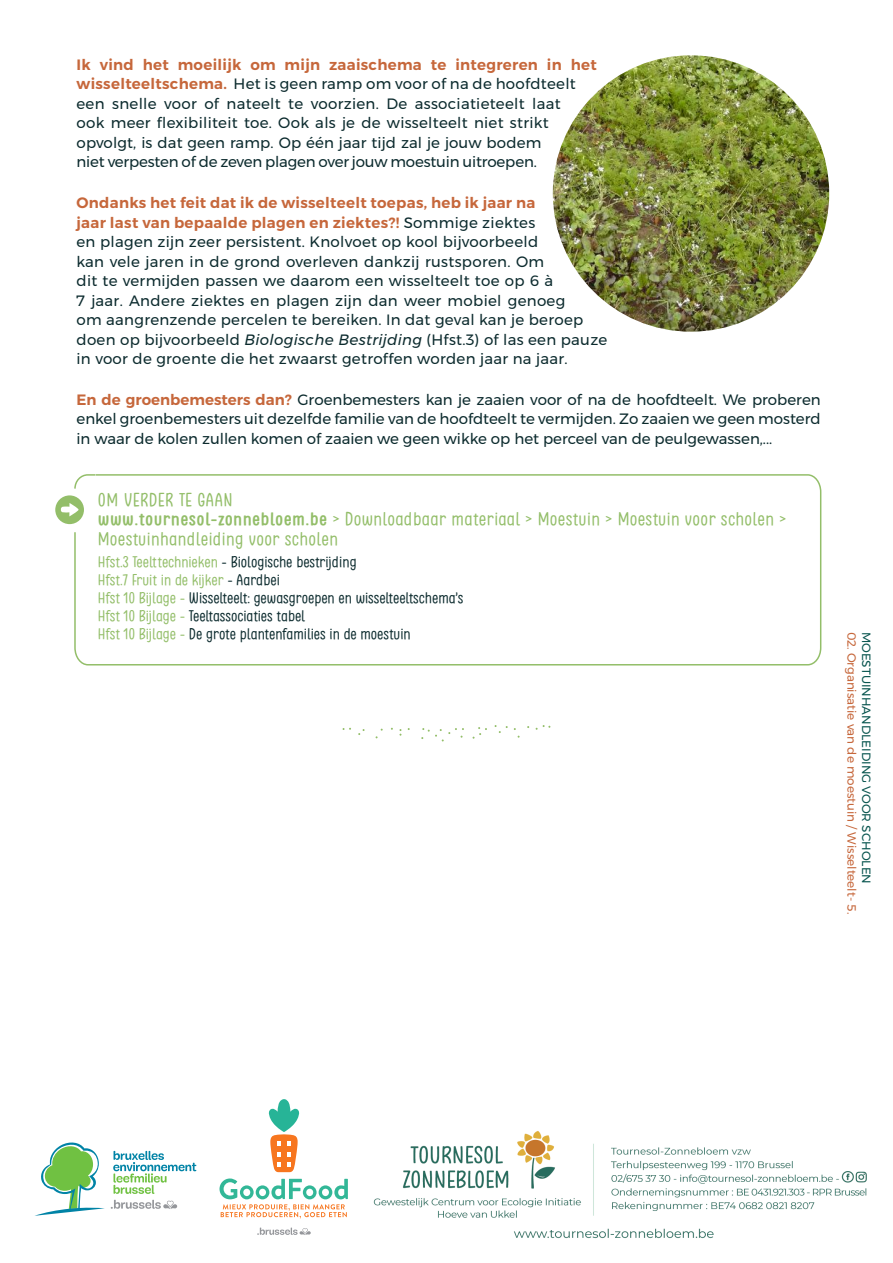
<style>
.page{position:relative;width:893px;height:1263px;background:#fff}
.page>*{position:absolute;margin:0;border:0;box-sizing:border-box;transform-origin:0 0}
.t1{font:18px/19.5px "Clambake October Six";letter-spacing:.02em;color:#93be69}
.t2{font:15px/19.5px "Montserrat";letter-spacing:.02em;color:#0c2b2e}
.t3{font:15px/18px "Clambake October Six";color:#0c2b2e}
.t4{font:12px "Montserrat";color:#c6673b}
.t5{font:12px "Montserrat";color:#0a5650}
.s1{font-weight:600;color:#c6673b}
.s2{font-style:italic}
.s3{font-weight:700}
.s4{color:#93be69}
</style>
<div class="page">
<img style="left:373px;top:1131px;width:494px;height:108px">
<svg style="left:35px;top:1142px;width:162px;height:74px"></svg>
<svg style="left:269px;top:1099px;width:30px;height:73px"></svg>
<svg style="left:257px;top:1227px;width:54px;height:8px"></svg>
<svg style="left:219px;top:1178px;width:129px;height:40px"></svg>
<svg style="left:73px;top:474px;width:749px;height:192px"></svg>
<div style="left:55px;top:495px;width:29px;height:29px;background:#93be69;border-radius:50%"></div>
<svg style="left:60px;top:503px;width:19px;height:13px"></svg>
<svg style="left:495px;top:725px;width:13px;height:8px"></svg>
<svg style="left:536px;top:725px;width:14px;height:5px"></svg>
<svg style="left:358px;top:729px;width:7px;height:6px"></svg>
<svg style="left:473px;top:727px;width:14px;height:12px"></svg>
<svg style="left:421px;top:728px;width:43px;height:13px"></svg>
<img style="left:553px;top:55px;width:276px;height:277px;border-radius:138px">
<p class="t2" style="left:77px;top:55px;width:522px"><span class="s1">Ik vind het moeilijk om mijn zaaischema te integreren in het wisselteeltschema.</span> Het is geen ramp om voor of na de hoofdteelt een snelle voor of nateelt te voorzien. De associatieteelt laat<br>ook meer flexibiliteit toe. Ook als je de wisselteelt niet strikt opvolgt, is dat geen ramp. Op één jaar tijd zal je jouw bodem<br>niet verpesten of de zeven plagen over jouw moestuin uitroepen.</p>
<p class="t2" style="left:77px;top:193px;width:532px"><span class="s1">Ondanks het feit dat ik de wisselteelt toepas, heb ik jaar na<br>jaar last van bepaalde plagen en ziektes?!</span> Sommige ziektes<br>en plagen zijn zeer persistent. Knolvoet op kool bijvoorbeeld<br>kan vele jaren in de grond overleven dankzij rustsporen. Om<br>dit te vermijden passen we daarom een wisselteelt toe op 6 à<br>7 jaar. Andere ziektes en plagen zijn dan weer mobiel genoeg<br>om aangrenzende percelen te bereiken. In dat geval kan je beroep doen op bijvoorbeeld <span class="s2">Biologische Bestrijding</span> (Hfst.3) of las een pauze in voor de groente die het zwaarst getroffen worden jaar na jaar.</p>
<p class="t2" style="left:77px;top:390px;width:746px;text-align:justify"><span class="s1">En de groenbemesters dan?</span> Groenbemesters kan je zaaien voor of na de hoofdteelt. We proberen enkel groenbemesters uit dezelfde familie van de hoofdteelt te vermijden. Zo zaaien we geen mosterd in waar de kolen zullen komen of zaaien we geen wikke op het perceel van de peulgewassen,...</p>
<p class="t1" style="left:98px;top:490px;width:690px">OM VERDER TE GAAN<br><span class="s3">www.tournesol-zonnebloem.be</span> &gt; Downloadbaar materiaal &gt; Moestuin &gt; Moestuin voor scholen &gt;<br>Moestuinhandleiding voor scholen</p>
<p class="t3" style="left:98px;top:553px;width:367px"><span class="s4">Hfst.3 Teelttechnieken</span> - Biologische bestrijding<br><span class="s4">Hfst.7 Fruit in de kijker</span> - Aardbei<br><span class="s4">Hfst 10 Bijlage -</span> Wisselteelt: gewasgroepen en wisselteeltschema’s <span class="s4">Hfst 10 Bijlage -</span> Teeltassociaties tabel<br><span class="s4">Hfst 10 Bijlage -</span> De grote plantenfamilies in de moestuin</p>
<p class="t4" style="left:861px;top:631px;width:284px;rotate:90deg">02. Organisatie van de moestuin / Wisselteelt- 5.</p>
<p class="t5" style="left:876px;top:631px;width:254px;rotate:90deg">MOESTUINHANDLEIDING VOOR SCHOLEN</p>
</div>
